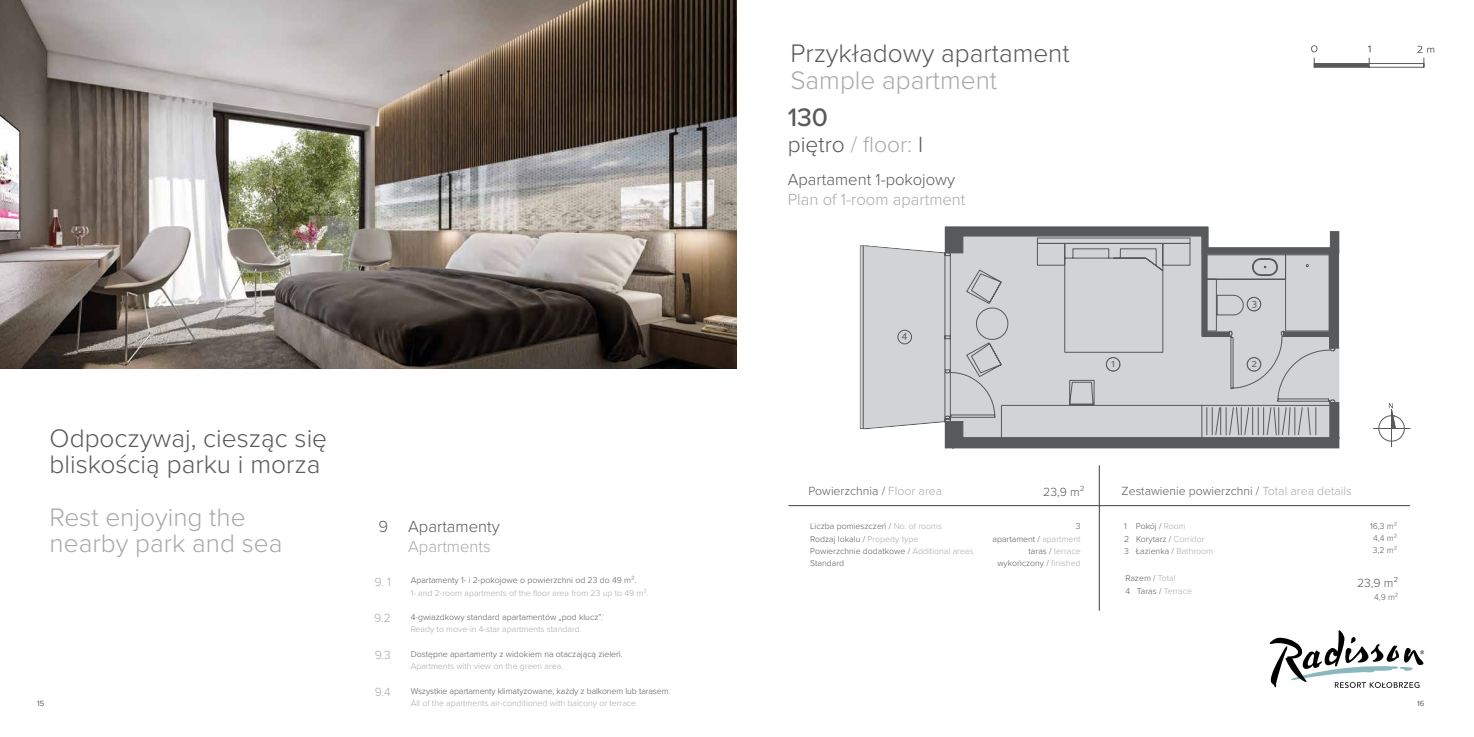
<style>
.page{position:relative;width:1474px;height:737px;background:#fff}
.page>*{position:absolute;margin:0;border:0;box-sizing:border-box;transform-origin:0 0}
.t1{font:300 26.25px/26.2px "Proxima Nova";color:#58595b}
.t2{font:300 26.25px/26.2px "Proxima Nova";color:#a7a9ac}
.t3{font:500 26.25px "Proxima Nova";color:#58595b}
.t4{font:300 22.75px "Proxima Nova";color:#58595b}
.t5{font:300 16.62px "Proxima Nova";color:#58595b}
.t6{font:300 16.62px "Proxima Nova";color:#a7a9ac}
.t7{font:300 12.25px "Proxima Nova";color:#58595b}
.t8{font:300 12.25px "Proxima Nova";color:#a7a9ac}
.t9{font:10.5px "Catamaran";color:#58595b}
.t10{font:300 8.75px/12.2px "Proxima Nova";color:#58595b}
.t11{font:300 8.75px "Proxima Nova";color:#a7a9ac}
.t12{font:7.88px "Proxima Nova";color:#58595b}
.s1{color:#a7a9ac}
</style>
<div class="page">
<img style="left:0;top:0;width:737px;height:368px">
<hr style="left:788px;top:505px;width:621px;height:1px;background:#3d3d3b">
<hr style="left:1098px;top:465px;width:1px;height:145px;background:#3d3d3b">
<svg style="left:1372px;top:403px;width:38px;height:44px"></svg>
<svg style="left:859px;top:226px;width:480px;height:222px;background:#c2c4c5"></svg>
<div style="left:897px;top:330px;width:15px;height:14px;border:1px solid #575857;border-radius:50%"></div>
<div style="left:1106px;top:357px;width:13px;height:14px;border:1px solid #58595b;border-radius:50%"></div>
<div style="left:1105px;top:357px;width:15px;height:14px;border:1px solid #575857;border-radius:50%"></div>
<div style="left:1247px;top:357px;width:13px;height:14px;border:1px solid #58595b;border-radius:50%"></div>
<div style="left:1246px;top:357px;width:15px;height:14px;border:1px solid #575857;border-radius:50%"></div>
<div style="left:1247px;top:297px;width:13px;height:14px;border:1px solid #58595b;border-radius:50%"></div>
<div style="left:1246px;top:297px;width:15px;height:14px;border:1px solid #575857;border-radius:50%"></div>
<svg style="left:1311px;top:45px;width:123px;height:23px"></svg>
<svg style="left:1269px;top:630px;width:156px;height:58px"></svg>
<h1 class="t1" style="left:50px;top:424px;width:279px">Odpoczywaj, ciesząc się bliskością parku i morza</h1>
<h1 class="t2" style="left:50px;top:502px;width:234px">Rest enjoying the nearby park and sea</h1>
<p class="t12" style="left:37px;top:697px;width:9px">15</p>
<h3 class="t5" style="left:378px;top:514px;width:11px">9</h3>
<h3 class="t8" style="left:374px;top:572px;width:18px">9. 1</h3>
<h3 class="t8" style="left:374px;top:609px;width:18px">9.2</h3>
<h3 class="t8" style="left:375px;top:646px;width:18px">9.3</h3>
<h3 class="t8" style="left:375px;top:682px;width:18px">9.4</h3>
<h3 class="t5" style="left:408px;top:514px;width:93px">Apartamenty</h3>
<h3 class="t6" style="left:408px;top:534px;width:84px">Apartments</h3>
<p class="t10" style="left:410px;top:574px;width:227px">Apartamenty 1- i 2-pokojowe o powierzchni od 23 do 49 m².</p>
<p class="t11" style="left:410px;top:586px;width:239px">1- and 2-room apartments of the floor area from 23 up to 49 m².</p>
<p class="t10" style="left:410px;top:610px;width:195px">4-gwiazdkowy standard apartamentów „pod klucz”.<span class="s1">‘<br>Ready to move-in 4-star apartments standard.</span></p>
<p class="t10" style="left:410px;top:647px;width:214px">Dostępne apartamenty z widokiem na otaczającą zieleń.</p>
<p class="t11" style="left:410px;top:659px;width:154px">Apartments with view on the green area.</p>
<p class="t10" style="left:410px;top:684px;width:261px">Wszystkie apartamenty klimatyzowane, każdy z balkonem lub tarasem.</p>
<p class="t11" style="left:410px;top:696px;width:229px">All of the apartments air-conditioned with balcony or terrace.</p>
<h1 class="t1" style="left:790px;top:39px;width:281px">Przykładowy apartament</h1>
<h1 class="t2" style="left:790px;top:65px;width:208px">Sample apartment</h1>
<h1 class="t3" style="left:787px;top:97px;width:42px">130</h1>
<h2 class="t4" style="left:787px;top:127px;width:137px">piętro <span class="s1">/ floor:</span> I</h2>
<h3 class="t5" style="left:787px;top:167px;width:169px">Apartament 1-pokojowy</h3>
<h3 class="t6" style="left:787px;top:187px;width:179px">Plan of 1-room apartment</h3>
<p class="t9" style="left:901px;top:330px;width:7px">4</p>
<p class="t9" style="left:1251px;top:297px;width:6px">3</p>
<p class="t9" style="left:1111px;top:357px;width:5px">1</p>
<p class="t9" style="left:1251px;top:357px;width:7px">2</p>
<h3 class="t7" style="left:808px;top:481px;width:135px">Powierzchnia / <span class="s1">Floor area</span></h3>
<h3 class="t7" style="left:1043px;top:483px;width:43px">23,9 m²</h3>
<p class="t10" style="left:810px;top:519px;width:165px">Liczba pomieszczeń / <span class="s1">No. of rooms<br></span>Rodzaj lokalu / <span class="s1">Property type<br></span>Powierzchnie dodatkowe / <span class="s1">Additional areas<br></span>Standard</p>
<p class="t10" style="left:992px;top:519px;width:90px;text-align:right">3<br>apartament / <span class="s1">apartment </span>taras / <span class="s1">terrace </span>wykończony / <span class="s1">finished</span></p>
<h3 class="t7" style="left:1121px;top:481px;width:232px">Zestawienie powierzchni / <span class="s1">Total area details</span></h3>
<p class="t10" style="left:1124px;top:519px;width:90px">1 Pokój / <span class="s1">Room<br></span>2 Korytarz / <span class="s1">Corridor<br></span>3 Łazienka / <span class="s1">Bathroom</span></p>
<p class="t10" style="left:1125px;top:572px;width:68px">Razem / <span class="s1">Total<br></span>4 Taras / <span class="s1">Terrace</span></p>
<p class="t10" style="left:1369px;top:519px;width:29px;text-align:center">16,3 m²<br>4,4 m²<br>3,2 m²</p>
<h3 class="t7" style="left:1356px;top:574px;width:43px">23,9 m²</h3>
<p class="t10" style="left:1373px;top:590px;width:26px">4,9 m²</p>
<p class="t12" style="left:1416px;top:697px;width:9px">16</p>
</div>
